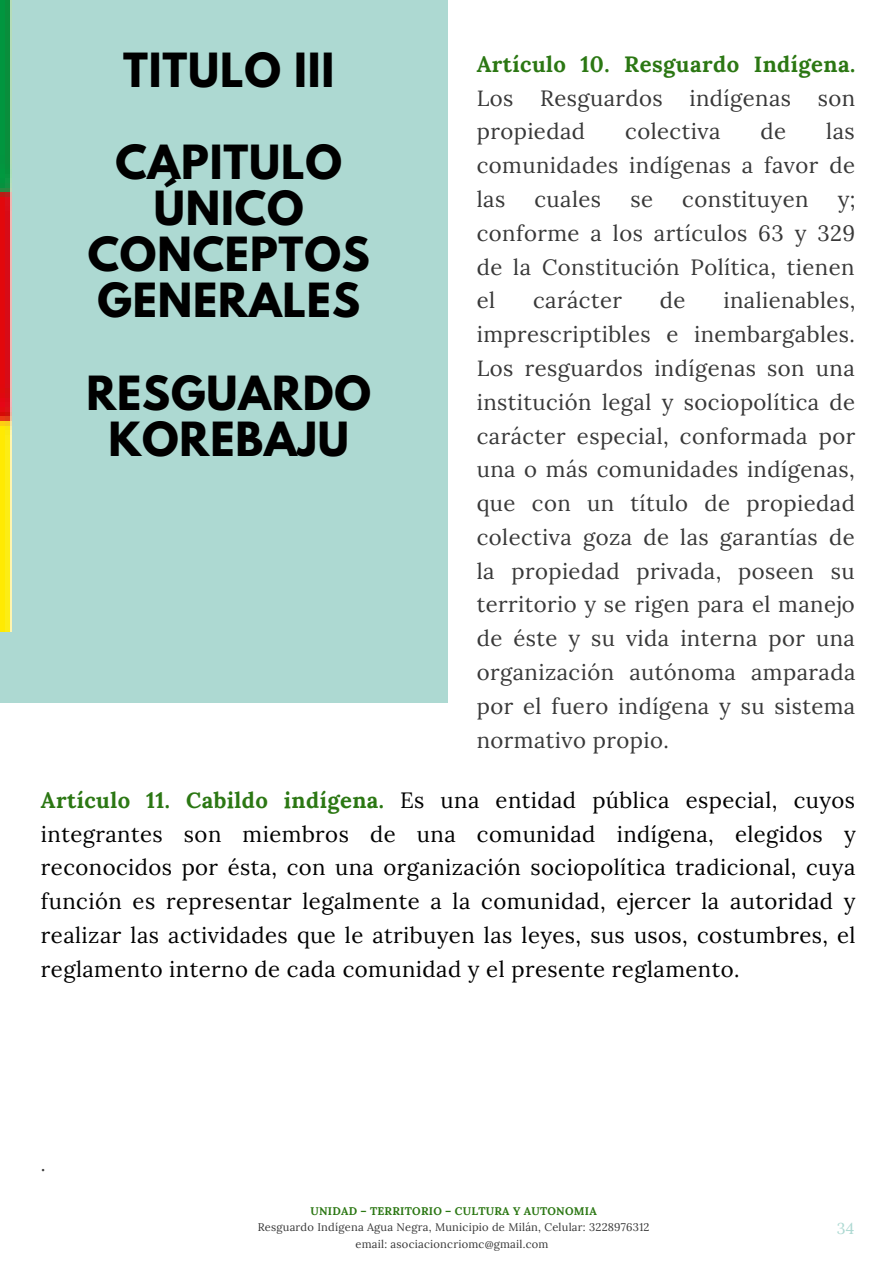
<style>
.page{position:relative;width:894px;height:1264px;background:#fff}
.page>*{position:absolute;margin:0;border:0;box-sizing:border-box;transform-origin:0 0}
.t1{font:700 41.7px/46.2px "League Spartan";letter-spacing:.02em;color:#000;text-align:center}
.t2{font:22.05px/33.8px "Lora";letter-spacing:.02em;color:#383838;text-align:justify}
.t3{font:22.05px/33.8px "Lora";letter-spacing:.02em;color:#000;text-align:justify}
.t4{font:700 22.05px "Lora";letter-spacing:.02em;color:#2b7713}
.t5{font:19.35px "Lora";color:#383838}
.t6{font:15.75px "Lora";color:#add9d2}
.t7{font:11.1px/16.6px "Lora";letter-spacing:.02em;color:#383838;text-align:center}
.t8{font:700 11.1px "Lora";letter-spacing:.02em;color:#2b7713}
.s1{font-weight:700;color:#2b7713}
</style>
<div class="page">
<div style="left:0;top:0;width:447px;height:702px;background:#add9d2"></div>
<img style="left:0;top:0;width:11px;height:632px">
<h1 class="t1" style="left:123px;top:52px;width:213px">TITULO III</h1>
<p class="t4" style="left:476px;top:50px;width:380px">Artículo 10. Resguardo Indígena.</p>
<p class="t2" style="left:476px;top:81px;width:380px">Los Resguardos indígenas son propiedad</p>
<p class="t2" style="left:476px;top:114px;width:379px;text-indent:349px">las comunidades indígenas a favor de las</p>
<p class="t2" style="left:625px;top:114px;width:97px">colectiva</p>
<p class="t2" style="left:760px;top:114px;width:27px">de</p>
<h1 class="t1" style="left:88px;top:144px;width:283px">CAPITULO<br>ÚNICO<br>CONCEPTOS<br>GENERALES</h1>
<p class="t2" style="left:534px;top:182px;width:68px">cuales</p>
<p class="t2" style="left:630px;top:182px;width:24px">se</p>
<p class="t2" style="left:682px;top:182px;width:128px">constituyen</p>
<p class="t2" style="left:476px;top:182px;width:380px;text-indent:361px">y; conforme a los artículos 63 y 329 de la Constitución Política, tienen el</p>
<p class="t2" style="left:533px;top:283px;width:90px">carácter</p>
<p class="t2" style="left:659px;top:283px;width:27px">de</p>
<p class="t2" style="left:476px;top:283px;width:380px;text-indent:246px">inalienables, imprescriptibles e inembargables.<br>Los resguardos indígenas son una institución legal y sociopolítica de carácter especial, conformada por una o más comunidades indígenas, que con un título de propiedad colectiva goza de las garantías de la propiedad privada, poseen su territorio y se rigen para el manejo de éste y su vida interna por una organización autónoma amparada por el fuero indígena y su sistema normativo propio.</p>
<p class="t3" style="left:41px;top:783px;width:816px"><span class="s1">Artículo 11. Cabildo indígena.</span> Es una entidad pública especial, cuyos integrantes son miembros de una comunidad indígena, elegidos y reconocidos por ésta, con una organización sociopolítica tradicional, cuya función es representar legalmente a la comunidad, ejercer la autoridad y realizar las actividades que le atribuyen las leyes, sus usos, costumbres, el reglamento interno de cada comunidad y el presente reglamento.</p>
<h1 class="t1" style="left:86px;top:375px;width:286px">RESGUARDO<br>KOREBAJU</h1>
<p class="t5" style="left:41px;top:1151px;width:6px">.</p>
<p class="t8" style="left:310px;top:1203px;width:288px">UNIDAD – TERRITORIO – CULTURA Y AUTONOMIA</p>
<p class="t7" style="left:257px;top:1218px;width:393px">Resguardo Indígena Agua Negra, Municipio de Milán, Celular: 3228976312 email: asociacioncriomc@gmail.com</p>
<p class="t6" style="left:836px;top:1217px;width:19px">34</p>
</div>
